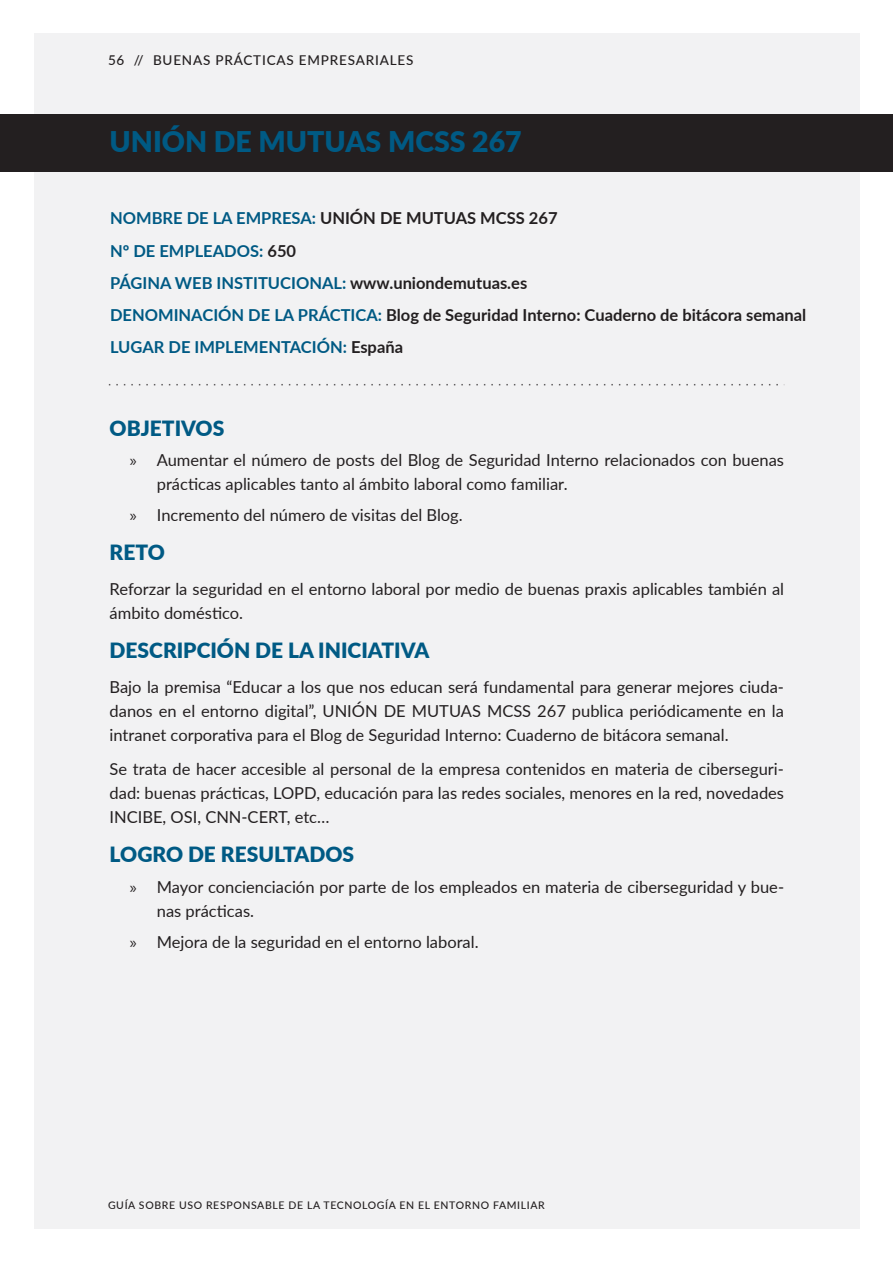
<style>
.page{position:relative;width:893px;height:1263px;background:#fff}
.page>*{position:absolute;margin:0;border:0;box-sizing:border-box;transform-origin:0 0}
.t1{font:900 28.5px "Lato";color:#005a84}
.t2{font:900 21px "Lato";color:#005a84}
.t3{font:16.5px/24px "Lato";color:#231f20}
.t4{font:700 16.5px/32.2px "Lato";color:#005a84}
.t5{font:500 13.5px "Lato";letter-spacing:.06em;color:#231f20}
.t6{font:500 10.5px "Lato";letter-spacing:.06em;color:#231f20}
.s1{color:#231f20}
.s2{font-family:"Myriad Pro"}
</style>
<div class="page">
<div style="left:34px;top:34px;width:825px;height:1195px;background:#f2f2f3"></div>
<div style="left:0;top:114px;width:893px;height:57px;background:#231f20"></div>
<svg style="left:109px;top:384px;width:675px;height:1px"></svg>
<p class="t5" style="left:108px;top:50px;width:307px">56 // BUENAS PRÁCTICAS EMPRESARIALES</p>
<h1 class="t1" style="left:110px;top:120px;width:414px">UNIÓN DE MUTUAS MCSS 267</h1>
<p class="t4" style="left:110px;top:201px;width:698px">NOMBRE DE LA EMPRESA: <span class="s1">UNIÓN DE MUTUAS MCSS 267<br></span>Nº DE EMPLEADOS: <span class="s1">650<br></span>PÁGINA WEB INSTITUCIONAL: <span class="s1">www.uniondemutuas.es<br></span>DENOMINACIÓN DE LA PRÁCTICA: <span class="s1">Blog de Seguridad Interno: Cuaderno de bitácora semanal </span>LUGAR DE IMPLEMENTACIÓN: <span class="s1">España</span></p>
<p class="t2" style="left:110px;top:412px;width:116px">OBJETIVOS</p>
<p class="t3" style="left:157px;top:448px;width:629px;text-indent:-27px"><span class="s2">»</span> Aumentar el número de posts del Blog de Seguridad Interno relacionados con buenas prácticas aplicables tanto al ámbito laboral como familiar.</p>
<p class="t3" style="left:130px;top:502px;width:334px"><span class="s2">»</span> Incremento del número de visitas del Blog.</p>
<p class="t2" style="left:110px;top:536px;width:57px">RETO</p>
<p class="t3" style="left:110px;top:576px;width:676px">Reforzar la seguridad en el entorno laboral por medio de buenas praxis aplicables también al ámbito doméstico.</p>
<p class="t2" style="left:110px;top:634px;width:321px">DESCRIPCIÓN DE LA INICIATIVA</p>
<p class="t3" style="left:110px;top:674px;width:676px;text-align:justify">Bajo la premisa “Educar a los que nos educan será fundamental para generar mejores ciuda&shy;danos en el entorno digital”, UNIÓN DE MUTUAS MCSS 267 publica periódicamente en la intranet corporativa para el Blog de Seguridad Interno: Cuaderno de bitácora semanal.</p>
<p class="t3" style="left:110px;top:757px;width:676px;text-align:justify">Se trata de hacer accesible al personal de la empresa contenidos en materia de ciberseguri&shy;dad: buenas prácticas, LOPD, educación para las redes sociales, menores en la red, novedades INCIBE, OSI, CNN-CERT, etc…</p>
<p class="t2" style="left:110px;top:839px;width:246px">LOGRO DE RESULTADOS</p>
<p class="t3" style="left:157px;top:874px;width:629px;text-indent:-27px"><span class="s2">»</span> Mayor concienciación por parte de los empleados en materia de ciberseguridad y bue&shy;nas prácticas.</p>
<p class="t3" style="left:130px;top:929px;width:350px"><span class="s2">»</span> Mejora de la seguridad en el entorno laboral.</p>
<p class="t6" style="left:108px;top:1197px;width:438px">GUÍA SOBRE USO RESPONSABLE DE LA TECNOLOGÍA EN EL ENTORNO FAMILIAR</p>
</div>
